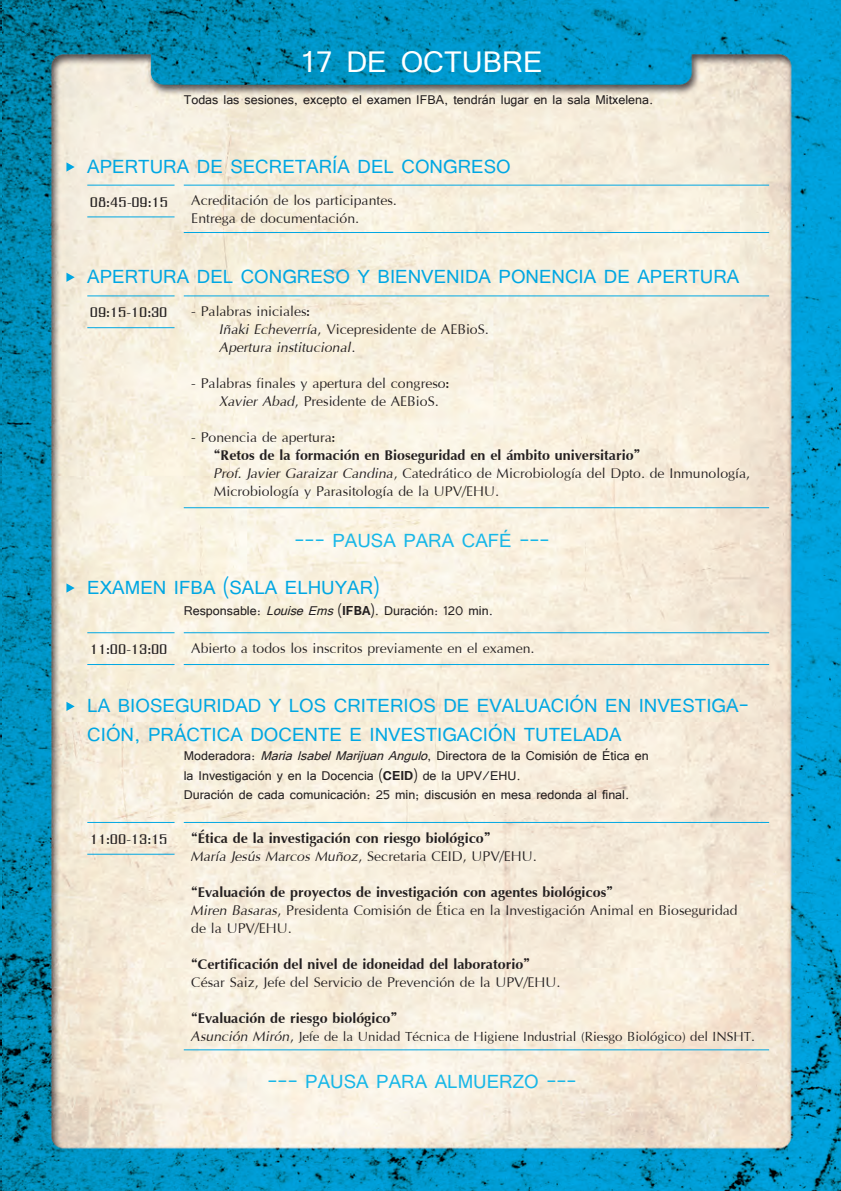
<style>
.page{position:relative;width:841px;height:1191px;background:#fff}
.page>*{position:absolute;margin:0;border:0;box-sizing:border-box;transform-origin:0 0}
.t1{font:28px "Mangal";color:#fff}
.t2{font:24px/28.8px "Tunga";color:#00a7e3}
.t3{font:24px "Tunga";color:#17b7e8}
.t4{font:22px/18px "Iris UPC";color:#231f20}
.t5{font:22px "Iris UPC Bold";color:#231f20}
.t6{font:22px "Iris UPC Italic";color:#231f20}
.t7{font:20.8px "Iris UPC";color:#231f20}
.t8{font:16px/19.2px "Tunga";color:#231f20}
.s1{font-family:"Iris UPC Italic"}
.s2{font-family:"Iris UPC"}
.s3{font-style:italic}
.s4{font-weight:700}
.s5{font-family:"Iris UPC Italic";font-size:22px}
.s6{font-size:22px}
</style>
<div class="page">
<img style="left:0;top:0;width:840px;height:1191px">
<svg style="left:66px;top:162px;width:9px;height:10px"></svg>
<svg style="left:66px;top:273px;width:9px;height:9px"></svg>
<svg style="left:66px;top:583px;width:9px;height:10px"></svg>
<svg style="left:66px;top:702px;width:9px;height:9px"></svg>
<hr style="left:87px;top:185px;width:87px;height:1px;background:#00a7e3">
<hr style="left:87px;top:632px;width:87px;height:1px;background:#00a7e3">
<hr style="left:87px;top:296px;width:87px;height:1px;background:#00a7e3">
<hr style="left:87px;top:822px;width:87px;height:1px;background:#00a7e3">
<hr style="left:87px;top:217px;width:87px;height:1px;background:#00a7e3">
<hr style="left:87px;top:664px;width:87px;height:1px;background:#00a7e3">
<hr style="left:87px;top:327px;width:87px;height:1px;background:#00a7e3">
<hr style="left:87px;top:854px;width:87px;height:1px;background:#00a7e3">
<hr style="left:184px;top:185px;width:585px;height:1px;background:#00a7e3">
<hr style="left:184px;top:632px;width:585px;height:1px;background:#00a7e3">
<hr style="left:184px;top:296px;width:585px;height:1px;background:#00a7e3">
<hr style="left:184px;top:822px;width:585px;height:1px;background:#00a7e3">
<hr style="left:184px;top:232px;width:585px;height:1px;background:#00a7e3">
<hr style="left:184px;top:664px;width:585px;height:1px;background:#00a7e3">
<hr style="left:184px;top:507px;width:585px;height:1px;background:#00a7e3">
<hr style="left:184px;top:1049px;width:585px;height:1px;background:#00a7e3">
<p class="t1" style="left:300px;top:46px;width:244px">17 DE OCTUBRE</p>
<p class="t8" style="left:184px;top:89px;width:471px">Todas las sesiones, excepto el examen IFBA, tendrán lugar en la sala Mitxelena.</p>
<p class="t2" style="left:87px;top:150px;width:425px">APERTURA DE SECRETARÍA DEL CONGRESO</p>
<p class="t4" style="left:90px;top:192px;width:80px">08:45-09:15</p>
<p class="t4" style="left:191px;top:190px;width:207px">Acreditación de los participantes.</p>
<p class="t4" style="left:191px;top:208px;width:169px">Entrega de documentación.</p>
<p class="t2" style="left:87px;top:260px;width:653px">APERTURA DEL CONGRESO Y BIENVENIDA PONENCIA DE APERTURA</p>
<p class="t4" style="left:90px;top:303px;width:79px">09:15-10:30</p>
<p class="t4" style="left:191px;top:301px;width:120px">- Palabras iniciales:</p>
<p class="t4" style="left:219px;top:319px;width:270px"><span class="s1">Iñaki Echeverría</span>, Vicepresidente de AEBioS.</p>
<p class="t6" style="left:219px;top:331px;width:137px">Apertura institucional<span class="s2">.</span></p>
<p class="t4" style="left:191px;top:373px;width:259px">- Palabras finales y apertura del congreso:</p>
<p class="t4" style="left:219px;top:391px;width:220px"><span class="s1">Xavier Abad</span>, Presidente de AEBioS.</p>
<p class="t4" style="left:191px;top:427px;width:146px">- Ponencia de apertura:</p>
<p class="t5" style="left:214px;top:439px;width:427px">“Retos de la formación en Bioseguridad en el ámbito universitario”</p>
<p class="t4" style="left:214px;top:463px;width:537px"><span class="s1">Prof. Javier Garaizar Candina</span>, Catedrático de Microbiología del Dpto. de Inmunología,<br>Microbiología y Parasitología de la UPV/EHU.</p>
<p class="t3" style="left:294px;top:525px;width:256px">--- PAUSA PARA CAFÉ ---</p>
<p class="t2" style="left:87px;top:571px;width:294px">EXAMEN IFBA (SALA ELHUYAR)</p>
<p class="t4" style="left:90px;top:639px;width:79px">11:00-13:00</p>
<p class="t8" style="left:184px;top:600px;width:311px">Responsable: <span class="s3">LouiseEms</span>(<span class="s4">IFBA</span>). Duración: 120 min.</p>
<p class="t4" style="left:191px;top:638px;width:344px">Abierto a todos los inscritos previamente en el examen.</p>
<p class="t2" style="left:87px;top:689px;width:662px">LA BIOSEGURIDAD Y LOS CRITERIOS DE EVALUACIÓN EN INVESTIGA-<br>CIÓN, PRÁCTICA DOCENTE E INVESTIGACIÓN TUTELADA</p>
<p class="t4" style="left:90px;top:829px;width:79px">11:00-13:15</p>
<p class="t8" style="left:184px;top:745px;width:466px">Moderadora: <span class="s3">MariaIsabelMarijuanAngulo</span>, Directora de la Comisión de Ética en la Investigación y en la Docencia (<span class="s4">CEID</span>) de la UPV/EHU.</p>
<p class="t8" style="left:184px;top:783px;width:447px">Duración de cada comunicación: 25 min; discusión en mesa redonda al final.</p>
<p class="t5" style="left:191px;top:822px;width:300px">“Ética de la investigación con riesgo biológico”</p>
<p class="t4" style="left:191px;top:846px;width:347px"><span class="s1">María Jesús Marcos Muñoz</span>, Secretaria CEID, UPV/EHU.</p>
<p class="t5" style="left:191px;top:876px;width:423px">“Evaluación de proyectos de investigación con agentes biológicos”</p>
<p class="t4" style="left:191px;top:900px;width:548px"><span class="s1">Miren Basaras</span>, Presidenta Comisión de Ética en la Investigación Animal en Bioseguridad de la UPV/EHU.</p>
<p class="t5" style="left:191px;top:948px;width:340px">“Certificación del nivel de idoneidad del laboratorio”</p>
<p class="t4" style="left:191px;top:972px;width:370px">César Saiz, Jefe del Servicio de Prevención de la UPV/EHU.</p>
<p class="t5" style="left:191px;top:1002px;width:207px">“Evaluación de riesgo biológico”</p>
<p class="t7" style="left:191px;top:1021px;width:565px"><span class="s5">Asunción Mirón</span><span class="s6">,</span> Jefe de la Unidad Técnica de Higiene Industrial (Riesgo Biológico) del INSHT.</p>
<p class="t3" style="left:267px;top:1065px;width:310px">--- PAUSA PARA ALMUERZO ---</p>
</div>
